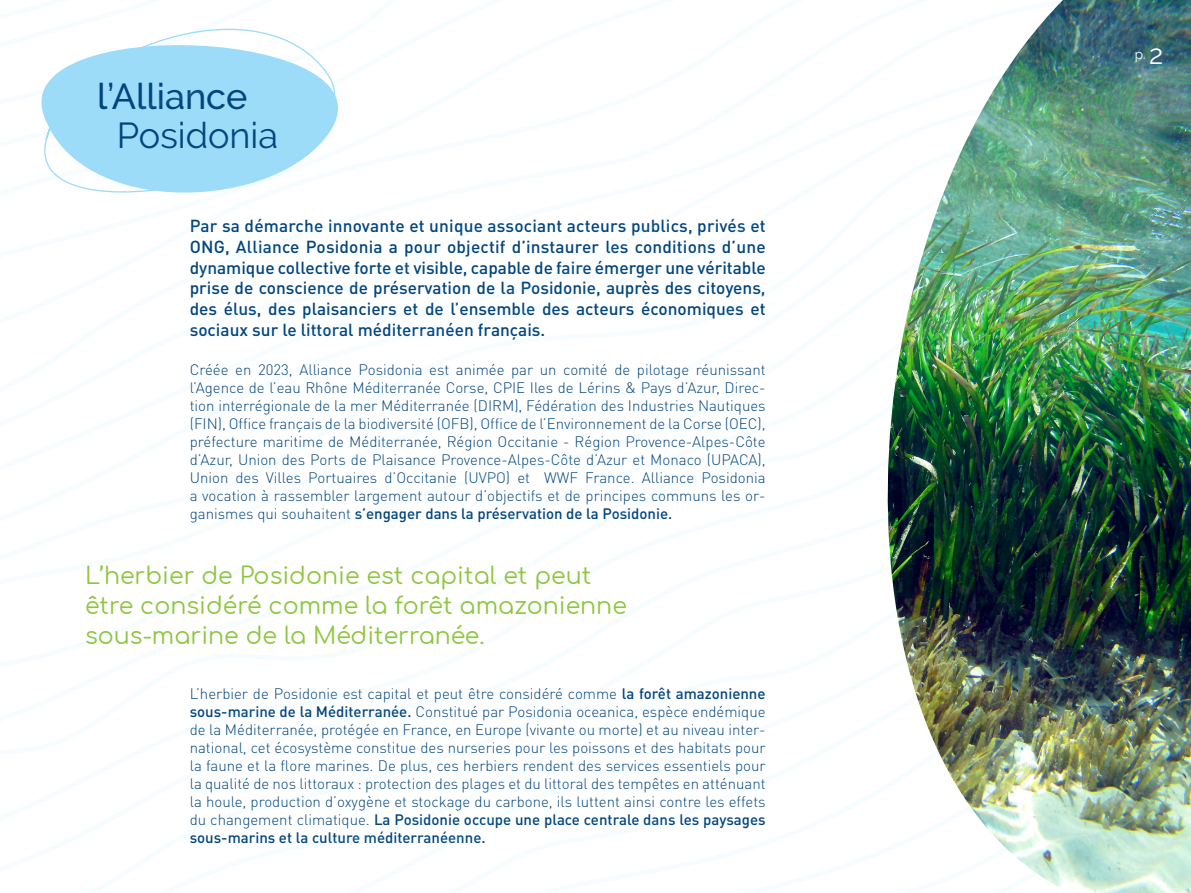
<style>
.page{position:relative;width:1191px;height:893px;background:#fff}
.page>*{position:absolute;margin:0;border:0;box-sizing:border-box;transform-origin:0 0}
.t1{font:500 36px "Raleway";color:#00457e}
.t2{font:36px "Raleway";color:#00457e}
.t3{font:23.7px/30px "Comfortaa";color:#8dc63f}
.t4{font:500 17.25px/20.7px "DINOT";color:#00457e;text-align:justify}
.t5{font:300 15px/18px "DINOT";color:#00457e;text-align:justify}
.t6{font:13.5px "Raleway";color:#fff}
.s1{font-weight:500}
.s2{font-size:27.15px}
</style>
<div class="page">
<svg style="left:49px;top:46px;width:283px;height:35px;fill:#9ddcf9"></svg>
<div style="left:41px;top:81px;width:297px;height:27px;background:#9ddcf9"></div>
<div style="left:42px;top:108px;width:296px;height:42px;background:#9ddcf9"></div>
<svg style="left:44px;top:150px;width:270px;height:34px;fill:#9ddcf9"></svg>
<img style="left:887px;top:0;width:304px;height:893px">
<h1 class="t1" style="left:97px;top:76px;width:151px">l’Alliance</h1>
<h1 class="t2" style="left:117px;top:115px;width:163px">Posidonia</h1>
<p class="t4" style="left:190px;top:215px;width:577px">Par sa démarche innovante et unique associant acteurs publics, privés et ONG, Alliance Posidonia a pour objectif d’instaurer les conditions d’une dynamique collective forte et visible, capable de faire émerger une véritable prise de conscience de préservation de la Posidonie, auprès des citoyens, des élus, des plaisanciers et de l’ensemble des acteurs économiques et sociaux sur le littoral méditerranéen français.</p>
<p class="t5" style="left:190px;top:360px;width:577px">Créée en 2023, Alliance Posidonia est animée par un comité de pilotage réunissant l’Agence de l’eau Rhône Méditerranée Corse, CPIE Iles de Lérins &amp; Pays d’Azur, Direc&shy;tion interrégionale de la mer Méditerranée (DIRM), Fédération des Industries Nautiques (FIN), Office français de la biodiversité (OFB), Office de l’Environnement de la Corse (OEC), préfecture maritime de Méditerranée, Région Occitanie - Région Provence-Alpes-Côte d’Azur, Union des Ports de Plaisance Provence-Alpes-Côte d’Azur et Monaco (UPACA), Union des Villes Portuaires d’Occitanie (UVPO) et WWF France. Alliance Posidonia a vocation à rassembler largement autour d’objectifs et de principes communs les or&shy;ganismes qui souhaitent <span class="s1">s’engager dans la préservation de la Posidonie.</span></p>
<h2 class="t3" style="left:85px;top:557px;width:543px">L’herbier de Posidonie est capital et peut être considéré comme la forêt amazonienne sous-marine de la Méditerranée.</h2>
<p class="t5" style="left:190px;top:684px;width:577px">L’herbier de Posidonie est capital et peut être considéré comme <span class="s1">la forêt amazonienne sous-marine de la Méditerranée.</span> Constitué par Posidonia oceanica, espèce endémique de la Méditerranée, protégée en France, en Europe (vivante ou morte) et au niveau inter&shy;national, cet écosystème constitue des nurseries pour les poissons et des habitats pour la faune et la flore marines. De plus, ces herbiers rendent des services essentiels pour la qualité de nos littoraux : protection des plages et du littoral des tempêtes en atténuant la houle, production d’oxygène et stockage du carbone, ils luttent ainsi contre les effets du changement climatique. <span class="s1">La Posidonie occupe une place centrale dans les paysages sous-marins et la culture méditerranéenne.</span></p>
<p class="t6" style="left:1134px;top:47px;width:30px">p. <span class="s2">2</span></p>
</div>
